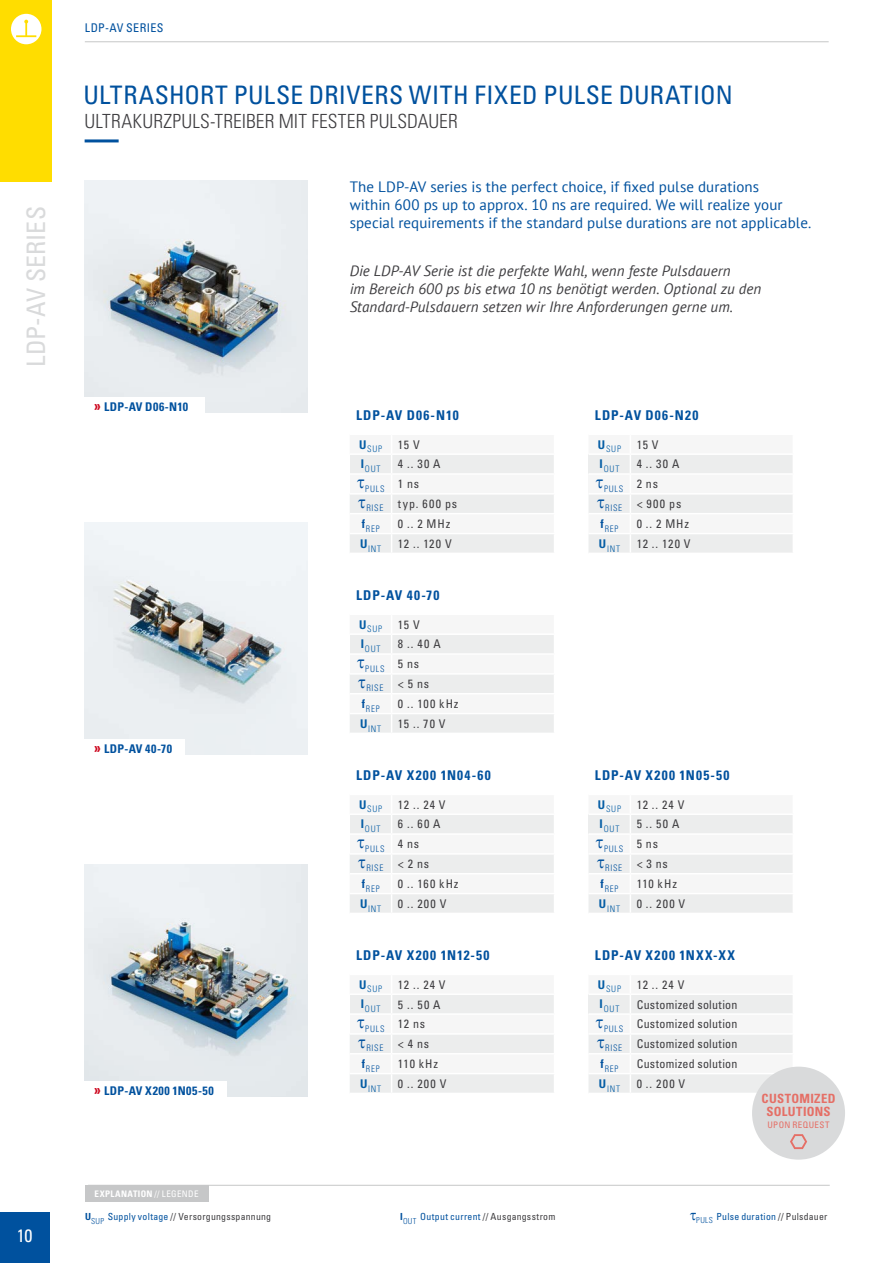
<style>
.page{position:relative;width:893px;height:1263px;background:#fff}
.page>*{position:absolute;margin:0;border:0;box-sizing:border-box;transform-origin:0 0}
.t1{font:condensed 25.5px "Univers LT Std";letter-spacing:.015em;color:#00519e}
.t2{font:condensed 25.5px "Univers LT Std";letter-spacing:.005em;color:#d9dadb}
.t3{font:300 condensed 19.5px "Univers LT Std";letter-spacing:.01em;color:#3e3d40}
.t4{font:condensed 18px "Univers LT Std";color:#fff}
.t5{font:15px/18px "PT Sans";letter-spacing:.005em;color:#00519e}
.t6{font:italic 15px/18px "PT Sans";letter-spacing:.005em;color:#3e3d40}
.t7{font:700 condensed 13.5px "Univers LT Std";letter-spacing:.085em;color:#00519e}
.t8{font:700 condensed 13.5px "Univers LT Std";letter-spacing:.065em;color:#00519e}
.t9{font:700 condensed 12.75px/13.5px "Univers LT Std";letter-spacing:.025em;color:#e56f66;text-align:center}
.t10{font:condensed 12px/19.8px "Univers LT Std";letter-spacing:.05em;color:#3e3d40;text-align:justify}
.t11{font:700 condensed 12px "Univers LT Std";letter-spacing:.04em;color:#00519e}
.t12{font:condensed 12px "Univers LT Std";letter-spacing:.02em;color:#3e3d40}
.t13{font:700 condensed 12px "Univers LT Std";letter-spacing:.02em;color:#00519e}
.t14{font:condensed 12px "Univers LT Std";letter-spacing:.03em;color:#00519e}
.t15{font:condensed 9.75px "Univers LT Std";letter-spacing:.025em;color:#3e3d40}
.t16{font:condensed 9.75px "Univers LT Std";letter-spacing:.025em;color:#00519e}
.t17{font:700 condensed 9.75px "Univers LT Std";color:#00519e}
.t18{font:300 condensed 9px "Univers LT Std";letter-spacing:.08em;color:#00519e}
.t19{font:300 condensed 9px "Univers LT Std";letter-spacing:.08em;color:#045da5}
.t20{font:700 condensed 9px "Univers LT Std";letter-spacing:.05em;color:#fff}
.t21{font:condensed 9px "Univers LT Std";letter-spacing:.05em;color:#e56f66}
.t22{font:300 condensed 8.25px "Univers LT Std";letter-spacing:.035em;color:#00519e}
.s1{font-size:15px;color:#cd071e}
.s2{font-weight:400}
.s3{color:#00519e}
.s4{color:#3e3d40}
</style>
<div class="page">
<img style="left:85px;top:180px;width:222px;height:233px">
<div style="left:82px;top:397px;width:123px;height:22px;background:#fff"></div>
<div style="left:0;top:0;width:51px;height:181px;background:#fd0"></div>
<hr style="left:85px;top:41px;width:744px;height:1px;background:#c6c7c8">
<hr style="left:85px;top:139px;width:34px;height:3px;background:#00519e">
<svg style="left:11px;top:14px;width:30px;height:30px"></svg>
<div style="left:752px;top:1067px;width:93px;height:92px;background:#d9dadb;border-radius:50%"></div>
<svg style="left:790px;top:1134px;width:17px;height:15px"></svg>
<img style="left:85px;top:522px;width:222px;height:233px">
<div style="left:82px;top:739px;width:103px;height:22px;background:#fff"></div>
<img style="left:85px;top:864px;width:222px;height:233px">
<div style="left:82px;top:1081px;width:145px;height:22px;background:#fff"></div>
<hr style="left:88px;top:1185px;width:742px;height:1px;background:#c6c7c8">
<div style="left:85px;top:1185px;width:123px;height:16px;background:#c6c7c8"></div>
<div style="left:0;top:1213px;width:50px;height:50px;background:#00519e"></div>
<svg style="left:350px;top:995px;width:204px;height:98px"></svg>
<svg style="left:588px;top:994px;width:205px;height:99px"></svg>
<svg style="left:350px;top:815px;width:204px;height:98px"></svg>
<svg style="left:588px;top:814px;width:205px;height:99px"></svg>
<svg style="left:350px;top:635px;width:204px;height:98px"></svg>
<svg style="left:350px;top:455px;width:204px;height:98px"></svg>
<svg style="left:588px;top:454px;width:205px;height:99px"></svg>
<h1 class="t2" style="left:20px;top:367px;width:163px;rotate:-90deg">LDP-AV SERIES</h1>
<h3 class="t4" style="left:17px;top:1224px;width:17px">10</h3>
<p class="t14" style="left:85px;top:20px;width:80px">LDP-AV SERIES</p>
<h1 class="t1" style="left:84px;top:78px;width:651px">ULTRASHORT PULSE DRIVERS WITH FIXED PULSE DURATION</h1>
<h2 class="t3" style="left:85px;top:109px;width:375px">ULTRAKURZPULS-TREIBER MIT FESTER PULSDAUER</h2>
<p class="t13" style="left:94px;top:399px;width:96px"><span class="s1">»</span> LDP-AV D06-N10</p>
<p class="t11" style="left:94px;top:741px;width:79px"><span class="s1">»</span> LDP-AV 40-70</p>
<p class="t11" style="left:94px;top:1083px;width:121px"><span class="s1">»</span> LDP-AV X200 1N05-50</p>
<p class="t20" style="left:95px;top:1188px;width:105px">EXPLANATION <span class="s2">// LEGENDE</span></p>
<p class="t5" style="left:350px;top:177px;width:463px">The LDP-AV series is the perfect choice, if fixed pulse durations<br>within 600 ps up to approx. 10 ns are required. We will realize your special requirements if the standard pulse durations are not applicable.</p>
<p class="t6" style="left:350px;top:262px;width:413px">Die LDP-AV Serie ist die perfekte Wahl, wenn feste Pulsdauern<br>im Bereich 600 ps bis etwa 10 ns benötigt werden. Optional zu den<br>Standard-Pulsdauern setzen wir Ihre Anforderungen gerne um.</p>
<p class="t8" style="left:356px;top:407px;width:104px">LDP-AV D06-N10</p>
<p class="t19" style="left:359px;top:444px;width:25px"><sup>U</sup>SUP</p>
<p class="t10" style="left:398px;top:434px;width:23px">15 V</p>
<p class="t19" style="left:361px;top:464px;width:21px"><sup>I</sup>OUT</p>
<p class="t10" style="left:398px;top:454px;width:44px">4 .. 30 A</p>
<p class="t18" style="left:365px;top:483px;width:56px">PULS <sup>1</sup> <sup>ns</sup></p>
<p class="t10" style="left:366px;top:494px;width:92px"><sub>RISE</sub> typ. 600 ps</p>
<p class="t18" style="left:362px;top:523px;width:19px"><sup>f</sup>REP</p>
<p class="t10" style="left:398px;top:514px;width:54px">0 .. 2 MHz</p>
<p class="t19" style="left:360px;top:543px;width:23px"><sup>U</sup>INT</p>
<p class="t10" style="left:398px;top:533px;width:55px">12 .. 120 V</p>
<p class="t7" style="left:356px;top:587px;width:85px">LDP-AV 40-70</p>
<p class="t19" style="left:359px;top:624px;width:25px"><sup>U</sup>SUP</p>
<p class="t10" style="left:398px;top:614px;width:23px">15 V</p>
<p class="t19" style="left:361px;top:644px;width:21px"><sup>I</sup>OUT</p>
<p class="t10" style="left:398px;top:634px;width:44px">8 .. 40 A</p>
<p class="t18" style="left:365px;top:663px;width:56px">PULS <sup>5</sup> <sup>ns</sup></p>
<p class="t18" style="left:366px;top:683px;width:64px">RISE <sup>&lt;</sup> <sup>5</sup> <sup>ns</sup></p>
<p class="t18" style="left:362px;top:703px;width:19px"><sup>f</sup>REP</p>
<p class="t10" style="left:398px;top:694px;width:62px">0 .. 100 kHz</p>
<p class="t19" style="left:360px;top:723px;width:23px"><sup>U</sup>INT</p>
<p class="t10" style="left:398px;top:713px;width:49px">15 .. 70 V</p>
<p class="t7" style="left:356px;top:767px;width:136px">LDP-AV X200 1N04-60</p>
<p class="t19" style="left:359px;top:804px;width:25px"><sup>U</sup>SUP</p>
<p class="t10" style="left:398px;top:794px;width:49px">12 .. 24 V</p>
<p class="t19" style="left:361px;top:824px;width:21px"><sup>I</sup>OUT</p>
<p class="t10" style="left:398px;top:814px;width:44px">6 .. 60 A</p>
<p class="t18" style="left:365px;top:843px;width:56px">PULS <sup>4</sup> <sup>ns</sup></p>
<p class="t18" style="left:366px;top:863px;width:64px">RISE <sup>&lt;</sup> <sup>2</sup> <sup>ns</sup></p>
<p class="t18" style="left:362px;top:883px;width:19px"><sup>f</sup>REP</p>
<p class="t10" style="left:398px;top:874px;width:62px">0 .. 160 kHz</p>
<p class="t19" style="left:360px;top:903px;width:23px"><sup>U</sup>INT</p>
<p class="t10" style="left:398px;top:893px;width:50px">0 .. 200 V</p>
<p class="t7" style="left:356px;top:947px;width:135px">LDP-AV X200 1N12-50</p>
<p class="t19" style="left:359px;top:984px;width:25px"><sup>U</sup>SUP</p>
<p class="t10" style="left:398px;top:974px;width:49px">12 .. 24 V</p>
<p class="t19" style="left:361px;top:1004px;width:21px"><sup>I</sup>OUT</p>
<p class="t10" style="left:398px;top:994px;width:44px">5 .. 50 A</p>
<p class="t18" style="left:365px;top:1023px;width:62px">PULS <sup>12</sup> <sup>ns</sup></p>
<p class="t18" style="left:366px;top:1043px;width:64px">RISE <sup>&lt;</sup> <sup>4</sup> <sup>ns</sup></p>
<p class="t18" style="left:362px;top:1063px;width:19px"><sup>f</sup>REP</p>
<p class="t10" style="left:398px;top:1054px;width:42px">110 kHz</p>
<p class="t19" style="left:360px;top:1083px;width:23px"><sup>U</sup>INT</p>
<p class="t10" style="left:398px;top:1073px;width:50px">0 .. 200 V</p>
<p class="t7" style="left:595px;top:407px;width:105px">LDP-AV D06-N20</p>
<p class="t19" style="left:598px;top:444px;width:25px"><sup>U</sup>SUP</p>
<p class="t10" style="left:637px;top:434px;width:23px">15 V</p>
<p class="t19" style="left:599px;top:464px;width:21px"><sup>I</sup>OUT</p>
<p class="t10" style="left:637px;top:454px;width:44px">4 .. 30 A</p>
<p class="t18" style="left:604px;top:483px;width:56px">PULS <sup>2</sup> <sup>ns</sup></p>
<p class="t10" style="left:605px;top:494px;width:78px"><sub>RISE</sub> &lt; 900 ps</p>
<p class="t18" style="left:600px;top:523px;width:19px"><sup>f</sup>REP</p>
<p class="t10" style="left:637px;top:514px;width:54px">0 .. 2 MHz</p>
<p class="t19" style="left:599px;top:543px;width:23px"><sup>U</sup>INT</p>
<p class="t10" style="left:637px;top:533px;width:55px">12 .. 120 V</p>
<p class="t7" style="left:595px;top:767px;width:136px">LDP-AV X200 1N05-50</p>
<p class="t19" style="left:598px;top:804px;width:25px"><sup>U</sup>SUP</p>
<p class="t10" style="left:637px;top:794px;width:49px">12 .. 24 V</p>
<p class="t19" style="left:599px;top:824px;width:21px"><sup>I</sup>OUT</p>
<p class="t10" style="left:637px;top:814px;width:44px">5 .. 50 A</p>
<p class="t18" style="left:604px;top:843px;width:56px">PULS <sup>5</sup> <sup>ns</sup></p>
<p class="t18" style="left:605px;top:863px;width:64px">RISE <sup>&lt;</sup> <sup>3</sup> <sup>ns</sup></p>
<p class="t18" style="left:600px;top:883px;width:19px"><sup>f</sup>REP</p>
<p class="t10" style="left:637px;top:874px;width:42px">110 kHz</p>
<p class="t19" style="left:599px;top:903px;width:23px"><sup>U</sup>INT</p>
<p class="t10" style="left:637px;top:893px;width:50px">0 .. 200 V</p>
<p class="t7" style="left:595px;top:947px;width:142px">LDP-AV X200 1NXX-XX</p>
<p class="t19" style="left:598px;top:984px;width:25px"><sup>U</sup>SUP</p>
<p class="t10" style="left:637px;top:974px;width:49px">12 .. 24 V</p>
<p class="t19" style="left:599px;top:1004px;width:21px"><sup>I</sup>OUT</p>
<p class="t10" style="left:604px;top:994px;width:135px;text-indent:33px">Customized solution <sub>PULS</sub> Customized solution <sub>RISE</sub> Customized solution</p>
<p class="t18" style="left:600px;top:1063px;width:19px"><sup>f</sup>REP</p>
<p class="t12" style="left:637px;top:1056px;width:102px">Customized solution</p>
<p class="t19" style="left:599px;top:1083px;width:23px"><sup>U</sup>INT</p>
<p class="t10" style="left:637px;top:1073px;width:50px">0 .. 200 V</p>
<p class="t9" style="left:762px;top:1091px;width:75px">CUSTOMIZED<br>SOLUTIONS</p>
<p class="t21" style="left:767px;top:1119px;width:64px">UPON REQUEST</p>
<p class="t17" style="left:85px;top:1210px;width:7px">U</p>
<p class="t15" style="left:420px;top:1210px;width:137px"><span class="s3">Output current</span> // Ausgangsstrom</p>
<p class="t22" style="left:91px;top:1216px;width:14px">SUP</p>
<p class="t15" style="left:108px;top:1210px;width:165px"><span class="s3">Supply voltage</span> // Versorgungsspannung</p>
<p class="t22" style="left:696px;top:1215px;width:18px">PULS</p>
<p class="t16" style="left:716px;top:1210px;width:112px">Pulse duration <span class="s4">// Pulsdauer</span></p>
<p class="t22" style="left:400px;top:1216px;width:18px"><sup>I</sup>OUT</p>
</div>
